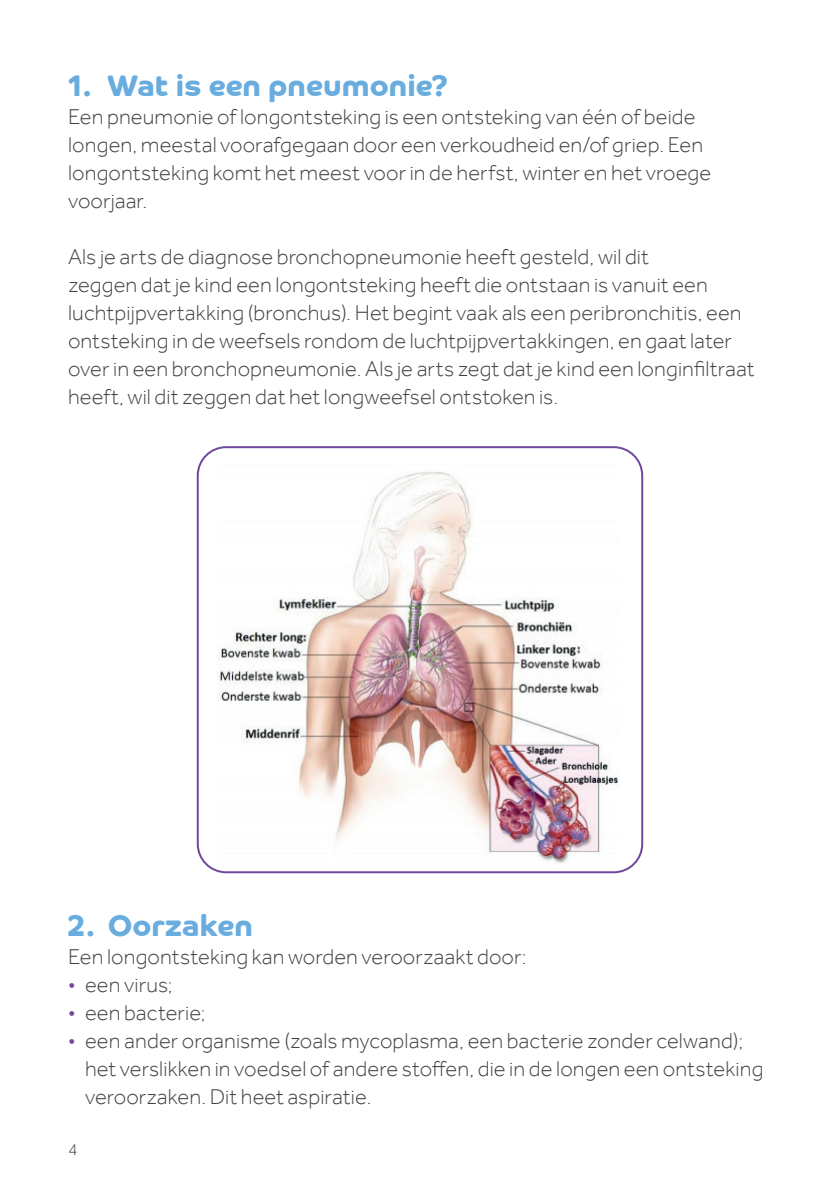
<style>
.page{position:relative;width:840px;height:1191px;background:#fff}
.page>*{position:absolute;margin:0;border:0;box-sizing:border-box;transform-origin:0 0}
.t1{font:700 30px "Co Headline";letter-spacing:.005em;color:#69addf}
.Broodtekst{font:300 22px/28px "Effra";letter-spacing:.005em;color:#414243}
.t2{font:300 17px "Effra";color:#414243}
.s1{color:#6f499d}
</style>
<div class="page">
<img style="left:217px;top:471px;width:400px;height:392px">
<div style="left:197px;top:446px;width:446px;height:427px;border:2px solid #6f499d;border-radius:28px"></div>
<p class="t1" style="left:68px;top:69px;width:381px">1. Wat is een pneumonie?</p>
<p class="Broodtekst" style="left:68px;top:103px;width:644px">Een pneumonie of longontsteking is een ontsteking van één of beide longen, meestal voorafgegaan door een verkoudheid en/of griep. Een longontsteking komt het meest voor in de herfst, winter en het vroege voorjaar.</p>
<p class="Broodtekst" style="left:68px;top:243px;width:687px">Als je arts de diagnose bronchopneumonie heeft gesteld, wil dit<br>zeggen dat je kind een longontsteking heeft die ontstaan is vanuit een luchtpijpvertakking (bronchus). Het begint vaak als een peribronchitis, een ontsteking in de weefsels rondom de luchtpijpvertakkingen, en gaat later over in een bronchopneumonie. Als je arts zegt dat je kind een longinfiltraat heeft, wil dit zeggen dat het longweefsel ontstoken is.</p>
<p class="t1" style="left:68px;top:909px;width:186px">2. Oorzaken</p>
<p class="Broodtekst" style="left:68px;top:943px;width:460px">Een longontsteking kan worden veroorzaakt door:</p>
<p class="Broodtekst" style="left:68px;top:971px;width:106px"><span class="s1">•</span> een virus;</p>
<p class="Broodtekst" style="left:68px;top:999px;width:139px"><span class="s1">•</span> een bacterie;</p>
<p class="Broodtekst" style="left:85px;top:1027px;width:679px;text-indent:-17px"><span class="s1">•</span> een ander organisme (zoals mycoplasma, een bacterie zonder celwand); het verslikken in voedsel of andere stoffen, die in de longen een ontsteking veroorzaken. Dit heet aspiratie.</p>
<p class="t2" style="left:68px;top:1140px;width:11px">4</p>
</div>
